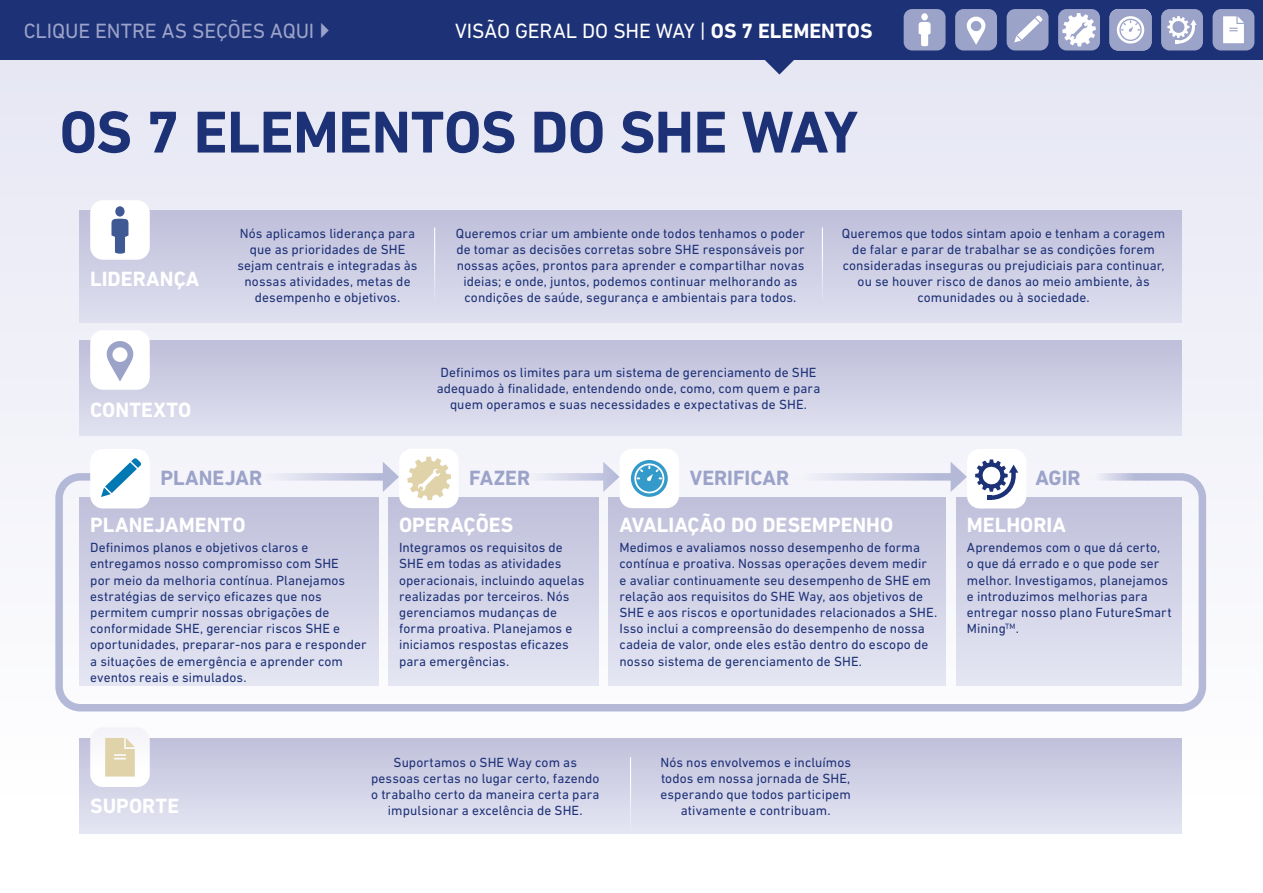
<style>
.page{position:relative;width:1263px;height:893px;background:#fff}
.page>*{position:absolute;margin:0;border:0;box-sizing:border-box;transform-origin:0 0}
.t1{font:700 60px "DIN Next LT Pro";letter-spacing:-.01em;color:#1d3176}
.t2{font:700 21px "DIN Next LT Pro";color:#fff}
.t3{font:21px "DIN Next LT Pro";letter-spacing:-.01em;color:#fff}
.t4{font:700 21px "DIN Next LT Pro";color:#9ca3c9}
.t5{font:21px "DIN Next LT Pro";letter-spacing:-.005em;color:#9ca3c9}
.t6{font:13.5px/16.2px "DIN Next LT Pro";letter-spacing:.005em;color:#1d3176;text-align:center}
.s1{font-weight:700}
</style>
<div class="page">
<div style="left:0;top:60px;width:1263px;height:750px;background:linear-gradient(to bottom,#e5e6f3,#fefeff)"></div>
<div style="left:0;top:0;width:1263px;height:60px;background:#1d3176"></div>
<svg style="left:764px;top:60px;width:30px;height:15px"></svg>
<svg style="left:383px;top:462px;width:16px;height:30px"></svg>
<svg style="left:603px;top:462px;width:16px;height:30px"></svg>
<svg style="left:951px;top:462px;width:16px;height:30px"></svg>
<div style="left:55px;top:473px;width:1151px;height:238px;border:8px solid #b4b9d8;border-radius:21px"></div>
<svg style="left:1085px;top:473px;width:63px;height:8px"></svg>
<div style="left:80px;top:498px;width:298px;height:188px;background:linear-gradient(to bottom,#c0bfdb,#e5e6f3)"></div>
<div style="left:80px;top:211px;width:1101px;height:111px;background:linear-gradient(to bottom,#bfbfda,#dedfee)"></div>
<div style="left:80px;top:738px;width:1101px;height:95px;background:linear-gradient(to bottom,#c0c0db,#e4e6f3)"></div>
<div style="left:80px;top:341px;width:1101px;height:94px;background:linear-gradient(to bottom,#bfbeda,#e0e1f0)"></div>
<div style="left:388px;top:498px;width:210px;height:188px;background:linear-gradient(to bottom,#c0bfdb,#e5e6f3)"></div>
<div style="left:609px;top:498px;width:337px;height:188px;background:linear-gradient(to bottom,#c0bfdb,#e5e6f3)"></div>
<div style="left:956px;top:498px;width:225px;height:188px;background:linear-gradient(to bottom,#c0c0db,#e5e6f3)"></div>
<div style="left:90px;top:200px;width:60px;height:60px;background:#fff;border-radius:13px"></div>
<div style="left:115px;top:206px;width:10px;height:11px;background:#3e5994;border-radius:50%"></div>
<svg style="left:111px;top:219px;width:18px;height:35px"></svg>
<div style="left:90px;top:330px;width:60px;height:60px;background:#fff;border-radius:13px"></div>
<svg style="left:107px;top:341px;width:26px;height:40px"></svg>
<svg style="left:90px;top:727px;width:60px;height:60px"></svg>
<div style="left:90px;top:449px;width:60px;height:59px;background:#fff;border-radius:13px"></div>
<svg style="left:101px;top:458px;width:40px;height:39px"></svg>
<div style="left:399px;top:449px;width:60px;height:59px;background:#fff;border-radius:13px"></div>
<svg style="left:407px;top:457px;width:44px;height:43px"></svg>
<div style="left:619px;top:449px;width:60px;height:59px;background:#fff;border-radius:13px"></div>
<svg style="left:631px;top:460px;width:37px;height:37px"></svg>
<div style="left:967px;top:449px;width:59px;height:59px;background:#fff;border-radius:13px"></div>
<svg style="left:975px;top:459px;width:43px;height:41px"></svg>
<hr style="left:434px;top:227px;width:1px;height:75px;background:#fff">
<hr style="left:630px;top:757px;width:1px;height:75px;background:#fff">
<hr style="left:822px;top:227px;width:1px;height:75px;background:#fff">
<div style="left:904px;top:9px;width:41px;height:41px;background:#9ca3c9;border-radius:8px"></div>
<div style="left:921px;top:13px;width:7px;height:7px;background:#fff;border-radius:50%"></div>
<svg style="left:919px;top:22px;width:12px;height:24px"></svg>
<div style="left:955px;top:9px;width:42px;height:41px;background:#9ca3c9;border-radius:8px"></div>
<svg style="left:967px;top:17px;width:18px;height:28px"></svg>
<div style="left:1007px;top:9px;width:41px;height:41px;background:#9ca3c9;border-radius:8px"></div>
<svg style="left:1014px;top:15px;width:29px;height:27px"></svg>
<div style="left:1212px;top:9px;width:42px;height:41px;background:#9ca3c9;border-radius:8px"></div>
<svg style="left:1223px;top:16px;width:21px;height:27px"></svg>
<div style="left:1161px;top:9px;width:42px;height:41px;background:#9ca3c9;border-radius:8px"></div>
<svg style="left:1167px;top:16px;width:30px;height:27px"></svg>
<div style="left:1058px;top:9px;width:42px;height:41px;background:#9ca3c9;border-radius:8px"></div>
<svg style="left:1062px;top:13px;width:34px;height:33px"></svg>
<div style="left:1109px;top:9px;width:42px;height:41px;background:#9ca3c9;border-radius:8px"></div>
<svg style="left:1117px;top:16px;width:27px;height:28px"></svg>
<h2 class="t5" style="left:24px;top:19px;width:292px">CLIQUE ENTRE AS SEÇÕES AQUI</h2>
<h2 class="t3" style="left:455px;top:18px;width:419px">VISÃO GERAL DO SHE WAY | <span class="s1">OS 7 ELEMENTOS</span></h2>
<h1 class="t1" style="left:60px;top:97px;width:800px">OS 7 ELEMENTOS DO SHE WAY</h1>
<h2 class="t2" style="left:90px;top:267px;width:111px">LIDERANÇA</h2>
<h2 class="t2" style="left:90px;top:397px;width:103px">CONTEXTO</h2>
<p class="t6" style="left:238px;top:225px;width:182px">Nós aplicamos liderança para que as prioridades de SHE sejam centrais e integradas às nossas atividades, metas de desempenho e objetivos.</p>
<p class="t6" style="left:456px;top:225px;width:351px">Queremos criar um ambiente onde todos tenhamos o poder de tomar as decisões corretas sobre SHE responsáveis por nossas ações, prontos para aprender e compartilhar novas ideias; e onde, juntos, podemos continuar melhorando as condições de saúde, segurança e ambientais para todos.</p>
<p class="t6" style="left:842px;top:225px;width:325px">Queremos que todos sintam apoio e tenham a coragem de falar e parar de trabalhar se as condições forem consideradas inseguras ou prejudiciais para continuar, ou se houver risco de danos ao meio ambiente, às comunidades ou à sociedade.</p>
<p class="t6" style="left:437px;top:364px;width:385px">Definimos os limites para um sistema de gerenciamento de SHE adequado à finalidade, entendendo onde, como, com quem e para quem operamos e suas necessidades e expectativas de SHE.</p>
<h2 class="t4" style="left:160px;top:466px;width:103px">PLANEJAR</h2>
<h2 class="t4" style="left:469px;top:465px;width:63px">FAZER</h2>
<h2 class="t4" style="left:690px;top:465px;width:101px">VERIFICAR</h2>
<h2 class="t4" style="left:1035px;top:466px;width:47px">AGIR</h2>
<h2 class="t2" style="left:90px;top:512px;width:157px">PLANEJAMENTO</h2>
<p class="t6" style="left:90px;top:539px;width:278px;text-align:left">Definimos planos e objetivos claros e entregamos nosso compromisso com SHE<br>por meio da melhoria contínua. Planejamos estratégias de serviço eficazes que nos permitem cumprir nossas obrigações de conformidade SHE, gerenciar riscos SHE e oportunidades, preparar-nos para e responder a situações de emergência e aprender com eventos reais e simulados.</p>
<h2 class="t2" style="left:399px;top:512px;width:116px">OPERAÇÕES</h2>
<p class="t6" style="left:399px;top:539px;width:187px;text-align:left">Integramos os requisitos de<br>SHE em todas as atividades operacionais, incluindo aquelas realizadas por terceiros. Nós gerenciamos mudanças de forma proativa. Planejamos e iniciamos respostas eficazes para emergências.</p>
<h2 class="t2" style="left:619px;top:512px;width:275px">AVALIAÇÃO DO DESEMPENHO</h2>
<p class="t6" style="left:619px;top:539px;width:319px;text-align:left">Medimos e avaliamos nosso desempenho de forma contínua e proativa. Nossas operações devem medir<br>e avaliar continuamente seu desempenho de SHE em relação aos requisitos do SHE Way, aos objetivos de SHE e aos riscos e oportunidades relacionados a SHE.<br>Isso inclui a compreensão do desempenho de nossa cadeia de valor, onde eles estão dentro do escopo de nosso sistema de gerenciamento de SHE.</p>
<h2 class="t2" style="left:967px;top:512px;width:100px">MELHORIA</h2>
<p class="t6" style="left:967px;top:539px;width:206px;text-align:left">Aprendemos com o que dá certo,<br>o que dá errado e o que pode ser melhor. Investigamos, planejamos e introduzimos melhorias para entregar nosso plano FutureSmart<br>Mining<sup>TM</sup>.</p>
<h2 class="t2" style="left:90px;top:794px;width:90px">SUPORTE</h2>
<p class="t6" style="left:371px;top:754px;width:230px">Suportamos o SHE Way com as pessoas certas no lugar certo, fazendo o trabalho certo da maneira certa para impulsionar a excelência de SHE.</p>
<p class="t6" style="left:660px;top:754px;width:192px">Nós nos envolvemos e incluímos todos em nossa jornada de SHE, esperando que todos participem ativamente e contribuam.</p>
</div>
